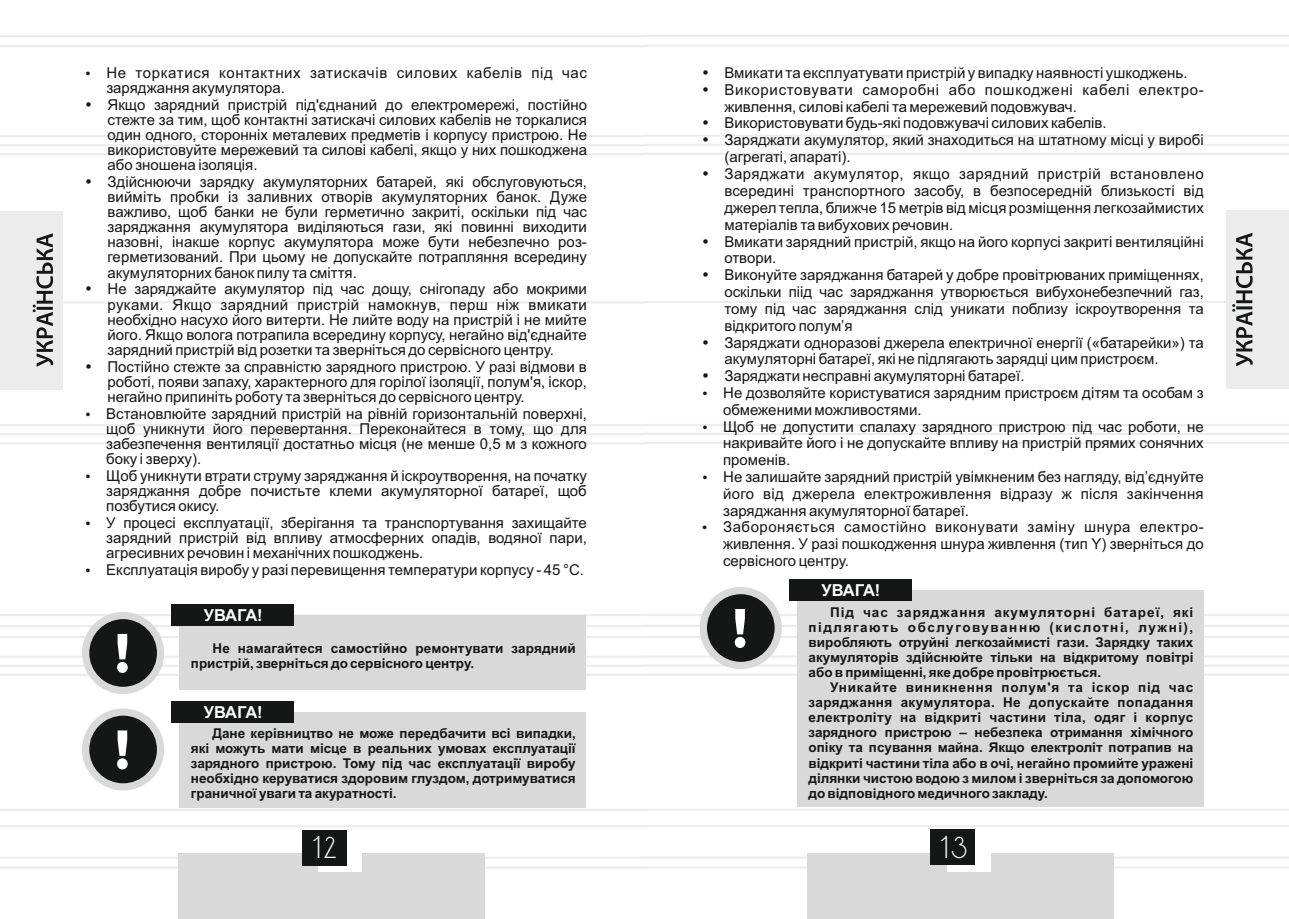
<style>
.page{position:relative;width:1289px;height:919px;background:#fff}
.page>*{position:absolute;margin:0;border:0;box-sizing:border-box;transform-origin:0 0}
.t1{font:26.25px "DS Standart Cyr";color:#fff}
.t2{font:700 16.5px "Arial";letter-spacing:-.025em;color:#fff}
.t3{font:15px/16.8px "Arial";color:#151616;text-align:justify}
.t4{font:15px/15.1px "Arial";letter-spacing:.04em;color:#151616}
.t5{font:700 13.5px/15.1px "Arial";color:#151616;text-align:justify}
</style>
<div class="page">
<hr style="left:644px;top:135px;width:644px;height:2px;background:#ececec">
<hr style="left:644px;top:153px;width:644px;height:2px;background:#ececec">
<hr style="left:644px;top:424px;width:644px;height:2px;background:#ececec">
<hr style="left:644px;top:442px;width:644px;height:2px;background:#ececec">
<hr style="left:644px;top:673px;width:644px;height:2px;background:#ececec">
<hr style="left:644px;top:856px;width:644px;height:2px;background:#ececec">
<hr style="left:644px;top:866px;width:644px;height:2px;background:#ececec">
<hr style="left:644px;top:35px;width:644px;height:2px;background:#ececec">
<hr style="left:644px;top:45px;width:644px;height:2px;background:#ececec">
<hr style="left:644px;top:808px;width:644px;height:2px;background:#ececec">
<hr style="left:644px;top:825px;width:644px;height:2px;background:#ececec">
<hr style="left:644px;top:301px;width:644px;height:2px;background:#ececec">
<hr style="left:0;top:135px;width:644px;height:2px;background:#ececec">
<hr style="left:0;top:153px;width:644px;height:2px;background:#ececec">
<hr style="left:0;top:424px;width:644px;height:2px;background:#ececec">
<hr style="left:0;top:442px;width:644px;height:2px;background:#ececec">
<hr style="left:0;top:673px;width:644px;height:2px;background:#ececec">
<hr style="left:0;top:856px;width:644px;height:2px;background:#ececec">
<hr style="left:0;top:866px;width:644px;height:2px;background:#ececec">
<hr style="left:0;top:35px;width:644px;height:2px;background:#ececec">
<hr style="left:0;top:45px;width:644px;height:2px;background:#ececec">
<hr style="left:0;top:808px;width:644px;height:2px;background:#ececec">
<hr style="left:0;top:825px;width:644px;height:2px;background:#ececec">
<hr style="left:0;top:301px;width:644px;height:2px;background:#ececec">
<div style="left:178px;top:853px;width:307px;height:65px;background:#d9d9da"></div>
<div style="left:318px;top:832px;width:44px;height:39px;background:#fff"></div>
<div style="left:301px;top:829px;width:45px;height:36px;background:#151616"></div>
<div style="left:0;top:211px;width:62px;height:178px;background:#ececec"></div>
<svg style="left:33px;top:233px;width:20px;height:134px"></svg>
<div style="left:807px;top:853px;width:306px;height:65px;background:#d9d9da"></div>
<div style="left:946px;top:832px;width:44px;height:39px;background:#fff"></div>
<div style="left:930px;top:829px;width:45px;height:36px;background:#151616"></div>
<div style="left:1226px;top:210px;width:62px;height:179px;background:#ececec"></div>
<svg style="left:1232px;top:233px;width:20px;height:133px"></svg>
<div style="left:82px;top:708px;width:82px;height:82px;border:14px solid #d9d9da;border-radius:50%"></div>
<div style="left:89px;top:715px;width:68px;height:68px;background:#151616;border-radius:50%"></div>
<svg style="left:117px;top:730px;width:11px;height:39px"></svg>
<div style="left:180px;top:712px;width:406px;height:95px;background:#d9d9da"></div>
<div style="left:171px;top:700px;width:123px;height:22px;background:#151616"></div>
<div style="left:699px;top:587px;width:82px;height:82px;border:14px solid #d9d9da;border-radius:50%"></div>
<div style="left:707px;top:594px;width:67px;height:67px;background:#151616;border-radius:50%"></div>
<div style="left:797px;top:590px;width:406px;height:217px;background:#d9d9da"></div>
<div style="left:789px;top:579px;width:122px;height:22px;background:#151616"></div>
<div style="left:82px;top:612px;width:82px;height:82px;border:14px solid #d9d9da;border-radius:50%"></div>
<div style="left:89px;top:619px;width:68px;height:67px;background:#151616;border-radius:50%"></div>
<svg style="left:0;top:609px;width:1288px;height:64px"></svg>
<div style="left:180px;top:615px;width:406px;height:74px;background:#d9d9da"></div>
<div style="left:171px;top:604px;width:123px;height:22px;background:#151616"></div>
<hr style="left:0;top:144px;width:1288px;height:2px;background:#ececec">
<hr style="left:0;top:433px;width:1288px;height:2px;background:#ececec">
<p class="t4" style="left:106px;top:66px;width:482px">Не торкатися контактних затискачів силових кабелів під час заряджання акумулятора.</p>
<p class="t3" style="left:107px;top:98px;width:481px;line-height:15.1px">Якщо зарядний пристрій під'єднаний до електромережі, постійно стежте за тим, щоб контактні затискачі силових кабелів не торкалися один одного, сторонніх металевих предметів і корпусу пристрою. Не використовуйте мережевий та силові кабелі, якщо у них пошкоджена або зношена ізоляція.</p>
<p class="t3" style="left:107px;top:175px;width:481px;line-height:15.1px">Здійснюючи зарядку акумуляторних батарей, які обслуговуються, вийміть пробки із заливних отворів акумуляторних банок. Дуже важливо, щоб банки не були герметично закриті, оскільки під час заряджання акумулятора виділяються гази, які повинні виходити назовні, інакше корпус акумулятора може бути небезпечно роз&shy;герметизований. При цьому не допускайте потрапляння всередину акумуляторних банок пилу та сміття.</p>
<p class="t3" style="left:107px;top:283px;width:481px;line-height:15.1px">Не заряджайте акумулятор під час дощу, снігопаду або мокрими руками. Якщо зарядний пристрій намокнув, перш ніж вмикати необхідно насухо його витерти. Не лийте воду на пристрій і не мийте його. Якщо волога потрапила всередину корпусу, негайно від'єднайте зарядний пристрій від розетки та зверніться до сервісного центру.</p>
<p class="t3" style="left:107px;top:360px;width:481px;line-height:15.1px">Постійно стежте за справністю зарядного пристрою. У разі відмови в роботі, появи запаху, характерного для горілої ізоляції, полум'я, іскор, негайно припиніть роботу та зверніться до сервісного центру.</p>
<p class="t3" style="left:106px;top:407px;width:482px;line-height:15.1px">Встановлюйте зарядний пристрій на рівній горизонтальній поверхні, щоб уникнути його перевертання. Переконайтеся в тому, що для забезпечення вентиляції достатньо місця (не менше 0,5 м з кожного боку і зверху).</p>
<p class="t3" style="left:106px;top:469px;width:482px;line-height:15.1px">Щоб уникнути втрати струму заряджання й іскроутворення, на початку заряджання добре почистьте клеми акумуляторної батареї, щоб позбутися окису.</p>
<p class="t3" style="left:106px;top:516px;width:482px;line-height:15.1px">У процесі експлуатації, зберігання та транспортування захищайте зарядний пристрій від впливу атмосферних опадів, водяної пари, агресивних речовин і механічних пошкоджень.</p>
<p class="t3" style="left:106px;top:562px;width:479px">Експлуатація виробу у разі перевищення температури корпусу - 45 °С.</p>
<p class="t2" style="left:204px;top:609px;width:60px">УВАГА!</p>
<p class="t5" style="left:191px;top:641px;width:386px;text-indent:22px">Не намагайтеся самостійно ремонтувати зарядний пристрій, зверніться до сервісного центру.</p>
<p class="t2" style="left:204px;top:705px;width:60px">УВАГА!</p>
<p class="t5" style="left:191px;top:727px;width:386px;text-indent:22px">Дане керівництво не може передбачити всі випадки, які можуть мати місце в реальних умовах експлуатації зарядного пристрою. Тому під час експлуатації виробу необхідно керуватися здоровим глуздом, дотримуватися граничної уваги та акуратності.</p>
<p class="t3" style="left:723px;top:65px;width:482px;text-align:left">Вмикати та експлуатувати пристрій у випадку наявності ушкоджень.<br>Використовувати саморобні або пошкоджені кабелі електро&shy;живлення, силові кабелі та мережевий подовжувач.<br>Використовувати будь-які подовжувачі силових кабелів.<br>Заряджати акумулятор, який знаходиться на штатному місці у виробі (агрегаті, апараті).<br>Заряджати акумулятор, якщо зарядний пристрій встановлено всередині транспортного засобу, в безпосередній близькості від джерел тепла, ближче 15 метрів від місця розміщення легкозаймистих матеріалів та вибухових речовин.<br>Вмикати зарядний пристрій, якщо на його корпусі закриті вентиляційні отвори.<br>Виконуйте заряджання батарей у добре провітрюваних приміщеннях, оскільки піід час заряджання утворюється вибухонебезпечний газ, тому під час заряджання слід уникати поблизу іскроутворення та відкритого полум’я<br>Заряджати одноразові джерела електричної енергії («батарейки») та акумуляторні батареї, які не підлягають зарядці цим пристроєм.<br>Заряджати несправні акумуляторні батареї.<br>Не дозволяйте користуватися зарядним пристроєм дітям та особам з обмеженими можливостями.<br>Щоб не допустити спалаху зарядного пристрою під час роботи, не накривайте його і не допускайте впливу на пристрій прямих сонячних променів.<br>Не залишайте зарядний пристрій увімкненим без нагляду, від’єднуйте його від джерела електроживлення відразу ж після закінчення заряджання акумуляторної батареї.<br>Забороняється самостійно виконувати заміну шнура електро&shy;живлення. У разі пошкодження шнура живлення (тип Y) зверніться до сервісного центру.</p>
<p class="t2" style="left:821px;top:584px;width:60px">УВАГА!</p>
<p class="t5" style="left:808px;top:605px;width:386px;text-indent:22px">Під час заряджання акумуляторні батареї, які підлягають обслуговуванню (кислотні, лужні), виробляють отруйні легкозаймисті гази. Зарядку таких акумуляторів здійснюйте тільки на відкритому повітрі або в приміщенні, яке добре провітрюється.</p>
<p class="t5" style="left:808px;top:681px;width:386px;text-indent:22px">Уникайте виникнення полум'я та іскор під час заряджання акумулятора. Не допускайте попадання електроліту на відкриті частини тіла, одяг і корпус зарядного пристрою – небезпека отримання хімічного опіку та псування майна. Якщо електроліт потрапив на відкриті частини тіла або в очі, негайно промийте уражені ділянки чистою водою з милом і зверніться за допомогою до відповідного медичного закладу.</p>
<h1 class="t1" style="left:312px;top:836px;width:25px">12</h1>
<h1 class="t1" style="left:940px;top:836px;width:28px">13</h1>
</div>
